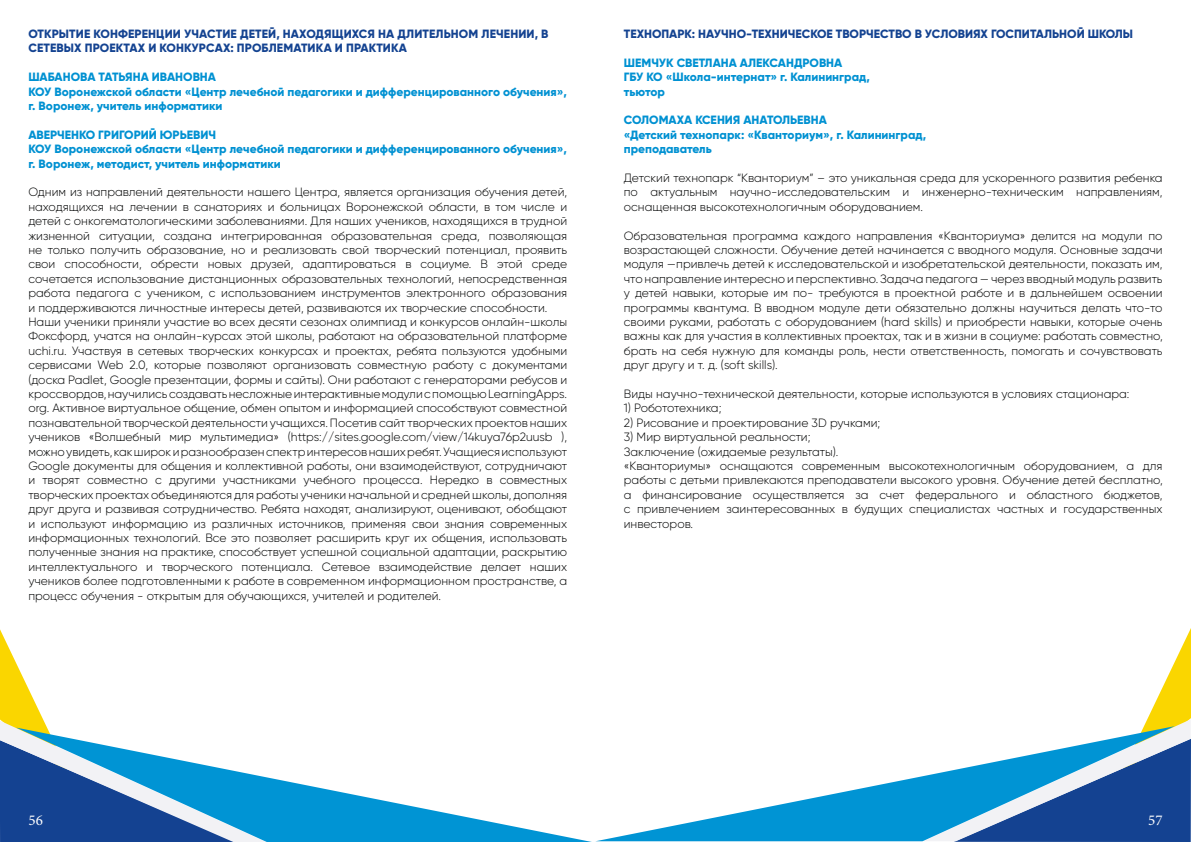
<style>
.page{position:relative;width:1191px;height:842px;background:#fff}
.page>*{position:absolute;margin:0;border:0;box-sizing:border-box;transform-origin:0 0}
.t1{font:15px "Minion Pro";color:#fff}
.t2{font:300 12px/14.4px "Gilroy";color:#010202}
.t3{font:800 12px/14.4px "Gilroy";color:#0091d2}
.t4{font:800 12px/14.4px "Gilroy";letter-spacing:.01em;color:#144391}
.t5{font:300 12px "Gilroy";letter-spacing:-.02em;color:#010202}
</style>
<div class="page">
<svg style="left:0;top:629px;width:47px;height:213px"></svg>
<svg style="left:16px;top:727px;width:576px;height:115px"></svg>
<svg style="left:954px;top:628px;width:237px;height:214px"></svg>
<svg style="left:597px;top:726px;width:577px;height:115px"></svg>
<p class="t4" style="left:28px;top:26px;width:521px">ОТКРЫТИЕ КОНФЕРЕНЦИИ УЧАСТИЕ ДЕТЕЙ, НАХОДЯЩИХСЯ НА ДЛИТЕЛЬНОМ ЛЕЧЕНИИ, В<br>СЕТЕВЫХ ПРОЕКТАХ И КОНКУРСАХ: ПРОБЛЕМАТИКА И ПРАКТИКА</p>
<p class="t3" style="left:28px;top:70px;width:540px">ШАБАНОВА ТАТЬЯНА ИВАНОВНА<br>КОУ Воронежской области «Центр лечебной педагогики и дифференцированного обучения», г. Воронеж, учитель информатики</p>
<p class="t3" style="left:28px;top:127px;width:540px">АВЕРЧЕНКО ГРИГОРИЙ ЮРЬЕВИЧ<br>КОУ Воронежской области «Центр лечебной педагогики и дифференцированного обучения», г. Воронеж, методист, учитель информатики</p>
<p class="t2" style="left:28px;top:185px;width:540px">Одним из направлений деятельности нашего Центра, является организация обучения детей, находящихся на лечении в санаториях и больницах Воронежской области, в том числе и детей с онкогематологическими заболеваниями. Для наших учеников, находящихся в трудной жизненной ситуации, создана интегрированная образовательная среда, позволяющая не только получить образование, но и реализовать свой творческий потенциал, проявить свои способности, обрести новых друзей, адаптироваться в социуме. В этой среде сочетается использование дистанционных образовательных технологий, непосредственная работа педагога с учеником, с использованием инструментов электронного образования и поддерживаются личностные интересы детей, развиваются их творческие способности.<br>Наши ученики приняли участие во всех десяти сезонах олимпиад и конкурсов онлайн-школы Фоксфорд, учатся на онлайн-курсах этой школы, работают на образовательной платформе uchi.ru. Участвуя в сетевых творческих конкурсах и проектах, ребята пользуются удобными сервисами Web 2.0, которые позволяют организовать совместную работу с документами (доска Padlet, Google презентации, формы и сайты). Они работают с генераторами ребусов и кроссвордов, научились создавать несложные интерактивные модули с помощью LearningApps. org. Активное виртуальное общение, обмен опытом и информацией способствуют совместной познавательной творческой деятельности учащихся. Посетив сайт творческих проектов наших учеников «Волшебный мир мультимедиа» (https://sites.google.com/view/14kuya76p2uusb ), можно увидеть, как широк и разнообразен спектр интересов наших ребят. Учащиеся используют Google документы для общения и коллективной работы, они взаимодействуют, сотрудничают и творят совместно с другими участниками учебного процесса. Нередко в совместных творческих проектах объединяются для работы ученики начальной и средней школы, дополняя друг друга и развивая сотрудничество. Ребята находят, анализируют, оценивают, обобщают и используют информацию из различных источников, применяя свои знания современных информационных технологий. Все это позволяет расширить круг их общения, использовать полученные знания на практике, способствует успешной социальной адаптации, раскрытию интеллектуального и творческого потенциала. Сетевое взаимодействие делает наших учеников более подготовленными к работе в современном информационном пространстве, а процесс обучения - открытым для обучающихся, учителей и родителей.</p>
<p class="t4" style="left:624px;top:26px;width:510px">ТЕХНОПАРК: НАУЧНО-ТЕХНИЧЕСКОЕ ТВОРЧЕСТВО В УСЛОВИЯХ ГОСПИТАЛЬНОЙ ШКОЛЫ</p>
<p class="t3" style="left:624px;top:55px;width:247px">ШЕМЧУК СВЕТЛАНА АЛЕКСАНДРОВНА<br>ГБУ КО «Школа-интернат» г. Калининград, тьютор</p>
<p class="t3" style="left:624px;top:113px;width:304px">СОЛОМАХА КСЕНИЯ АНАТОЛЬЕВНА<br>«Детский технопарк: «Кванториум», г. Калининград, преподаватель</p>
<p class="t2" style="left:624px;top:170px;width:540px;text-align:justify">Детский технопарк “Кванториум” – это уникальная среда для ускоренного развития ребенка по актуальным научно-исследовательским и инженерно-техническим направлениям, оснащенная высокотехнологичным оборудованием.</p>
<p class="t2" style="left:624px;top:228px;width:540px;text-align:justify">Образовательная программа каждого направления «Кванториума» делится на модули по возрастающей сложности. Обучение детей начинается с вводного модуля. Основные задачи модуля —привлечь детей к исследовательской и изобретательской деятельности, показать им, что направление интересно и перспективно. Задача педагога — через вводный модуль развить у детей навыки, которые им по- требуются в проектной работе и в дальнейшем освоении программы квантума. В вводном модуле дети обязательно должны научиться делать что-то своими руками, работать с оборудованием (hard skills) и приобрести навыки, которые очень важны как для участия в коллективных проектах, так и в жизни в социуме: работать совместно, брать на себя нужную для команды роль, нести ответственность, помогать и сочувствовать друг другу и т. д. (soft skills).</p>
<p class="t2" style="left:624px;top:386px;width:507px">Виды научно-технической деятельности, которые используются в условиях стационара:</p>
<p class="t5" style="left:624px;top:401px;width:99px">1) Робототехника;</p>
<p class="t2" style="left:624px;top:415px;width:258px">2) Рисование и проектирование 3D ручками;</p>
<p class="t2" style="left:624px;top:430px;width:540px">3) Мир виртуальной реальности;<br>Заключение (ожидаемые результаты).<br>«Кванториумы» оснащаются современным высокотехнологичным оборудованием, а для работы с детьми привлекаются преподаватели высокого уровня. Обучение детей бесплатно, а финансирование осуществляется за счет федерального и областного бюджетов, с привлечением заинтересованных в будущих специалистах частных и государственных инвесторов.</p>
<p class="t1" style="left:28px;top:810px;width:16px">56</p>
<p class="t1" style="left:1148px;top:810px;width:16px">57</p>
</div>
